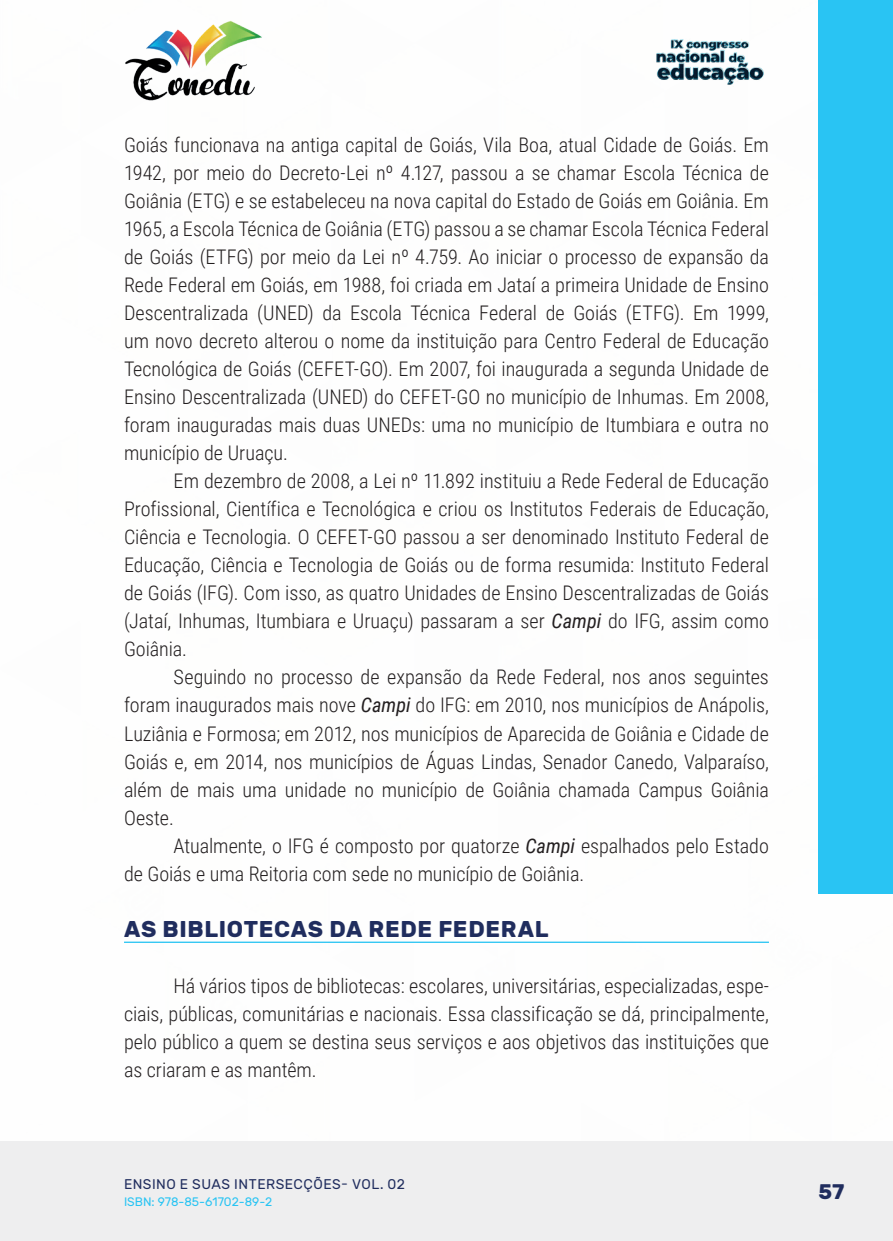
<style>
.page{position:relative;width:893px;height:1241px;background:#fff}
.page>*{position:absolute;margin:0;border:0;box-sizing:border-box;transform-origin:0 0}
._10_SUBTITULO{font:700 22.75px "Rubik";letter-spacing:.03em;color:#202d5e}
.t1{font:700 21px "Rubik";color:#202d5e}
._9_CORPO{font:300 20.12px/28px "Roboto Condensed";letter-spacing:-.005em;color:#231f20;text-align:justify}
.t2{font:14px "Rubik";letter-spacing:.035em;color:#202d5e}
.t3{font:12.25px "Rubik";color:#29c4f3}
.s1{font-weight:400;font-style:italic}
</style>
<div class="page">
<div style="left:0;top:1141px;width:893px;height:99px;background:#eeeeef"></div>
<img style="left:125px;top:20px;width:137px;height:81px">
<img style="left:656px;top:39px;width:108px;height:46px">
<div style="left:819px;top:0;width:74px;height:893px;background:#29c4f3"></div>
<hr style="left:124px;top:941px;width:645px;height:1px;background:#29c4f3">
<p class="_9_CORPO" style="left:124px;top:130px;width:646px">Goiás funcionava na antiga capital de Goiás, Vila Boa, atual Cidade de Goiás. Em 1942, por meio do Decreto-Lei nº 4.127, passou a se chamar Escola Técnica de Goiânia (ETG) e se estabeleceu na nova capital do Estado de Goiás em Goiânia. Em 1965, a Escola Técnica de Goiânia (ETG) passou a se chamar Escola Técnica Federal de Goiás (ETFG) por meio da Lei nº 4.759. Ao iniciar o processo de expansão da Rede Federal em Goiás, em 1988, foi criada em Jataí a primeira Unidade de Ensino Descentralizada (UNED) da Escola Técnica Federal de Goiás (ETFG). Em 1999, um novo decreto alterou o nome da instituição para Centro Federal de Educação Tecnológica de Goiás (CEFET-GO). Em 2007, foi inaugurada a segunda Unidade de Ensino Descentralizada (UNED) do CEFET-GO no município de Inhumas. Em 2008, foram inauguradas mais duas UNEDs: uma no município de Itumbiara e outra no município de Uruaçu.</p>
<p class="_9_CORPO" style="left:124px;top:466px;width:646px;text-indent:50px">Em dezembro de 2008, a Lei nº 11.892 instituiu a Rede Federal de Educação Profissional, Científica e Tecnológica e criou os Institutos Federais de Educação, Ciência e Tecnologia. O CEFET-GO passou a ser denominado Instituto Federal de Educação, Ciência e Tecnologia de Goiás ou de forma resumida: Instituto Federal de Goiás (IFG). Com isso, as quatro Unidades de Ensino Descentralizadas de Goiás (Jataí, Inhumas, Itumbiara e Uruaçu) passaram a ser <span class="s1">Campi</span> do IFG, assim como Goiânia.</p>
<p class="_9_CORPO" style="left:124px;top:662px;width:646px;text-indent:50px">Seguindo no processo de expansão da Rede Federal, nos anos seguintes foram inaugurados mais nove <span class="s1">Campi</span> do IFG: em 2010, nos municípios de Anápolis, Luziânia e Formosa; em 2012, nos municípios de Aparecida de Goiânia e Cidade de Goiás e, em 2014, nos municípios de Águas Lindas, Senador Canedo, Valparaíso, além de mais uma unidade no município de Goiânia chamada Campus Goiânia Oeste.</p>
<p class="_9_CORPO" style="left:124px;top:830px;width:646px;text-indent:50px">Atualmente, o IFG é composto por quatorze <span class="s1">Campi</span> espalhados pelo Estado de Goiás e uma Reitoria com sede no município de Goiânia.</p>
<p class="_10_SUBTITULO" style="left:124px;top:915px;width:426px">AS BIBLIOTECAS DA REDE FEDERAL</p>
<p class="_9_CORPO" style="left:124px;top:970px;width:646px;text-indent:50px">Há vários tipos de bibliotecas: escolares, universitárias, especializadas, espe&shy;ciais, públicas, comunitárias e nacionais. Essa classificação se dá, principalmente, pelo público a quem se destina seus serviços e aos objetivos das instituições que as criaram e as mantêm.</p>
<p class="t2" style="left:124px;top:1175px;width:282px">ENSINO E SUAS INTERSECÇÕES- VOL. 02</p>
<p class="t3" style="left:124px;top:1194px;width:150px">ISBN: 978-85-61702-89-2</p>
<p class="t1" style="left:819px;top:1179px;width:28px">57</p>
</div>
